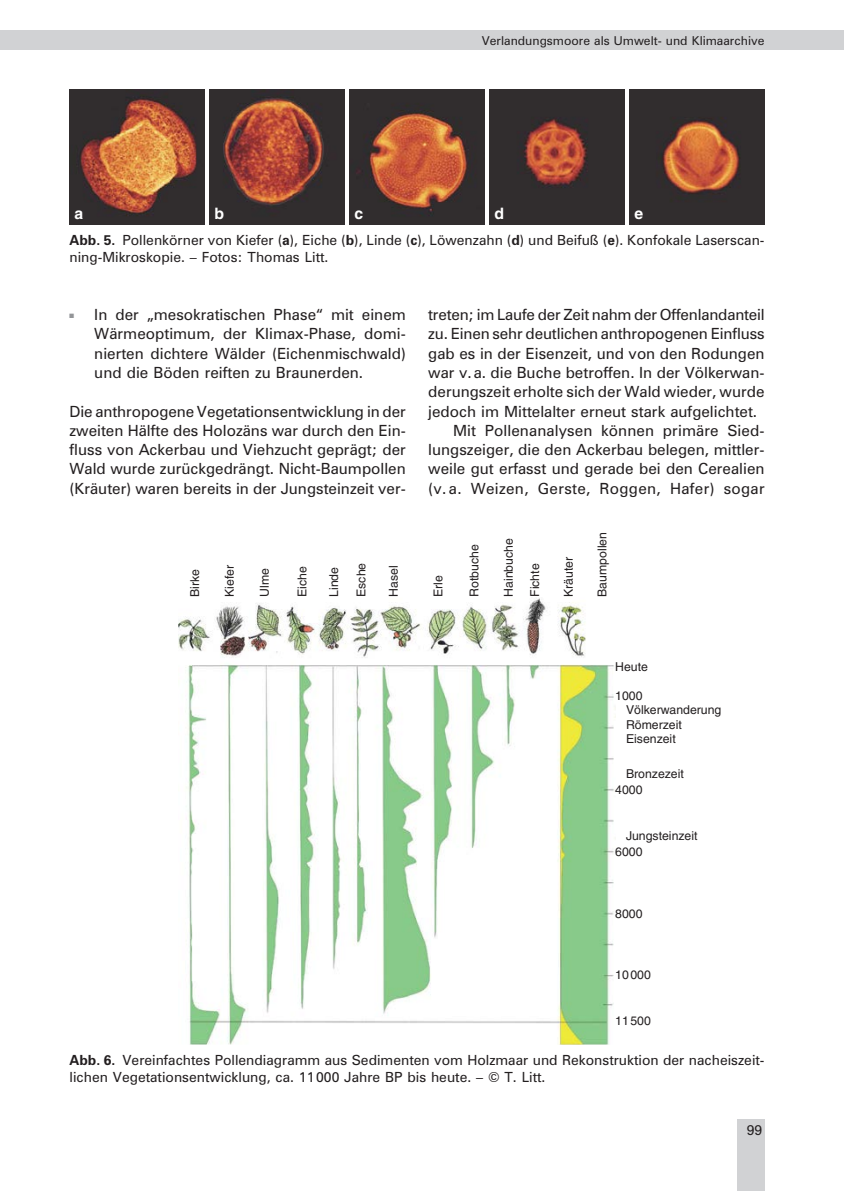
<style>
.page{position:relative;width:844px;height:1191px;background:#fff}
.page>*{position:absolute;margin:0;border:0;box-sizing:border-box;transform-origin:0 0}
.Abbildung{font:700 15.75px "Helvetica";color:#fff}
.Text{font:15.4px/19.2px "Zurich BT";color:#231f20;text-align:justify}
.Text_eingerückt{font:15.4px/19.2px "Zurich BT";color:#231f20;text-align:justify}
.Abbildung-2{font:14px/16.8px "Zurich BT";color:#231f20}
.Index_Title{font:12.25px "Helvetica";color:#231f20}
.Text-2{font:12.25px "Zurich BT";color:#231f20}
.Text_eingerückt-2{font:7px "PFE Roman";color:#939598}
.s1{font-weight:700}
</style>
<div class="page">
<div style="left:736px;top:1119px;width:28px;height:72px;background:#d1d2d4"></div>
<div style="left:0;top:30px;width:843px;height:20px;background:#d1d2d4"></div>
<img style="left:69px;top:89px;width:135px;height:135px">
<img style="left:209px;top:89px;width:135px;height:135px">
<img style="left:349px;top:89px;width:135px;height:135px">
<img style="left:489px;top:89px;width:135px;height:135px">
<img style="left:629px;top:89px;width:135px;height:135px">
<img style="left:179px;top:598px;width:436px;height:446px">
<p class="Text-2" style="left:481px;top:33px;width:284px">Verlandungsmoore als Umwelt- und Klimaarchive</p>
<p class="Abbildung" style="left:74px;top:204px;width:10px">a</p>
<p class="Abbildung" style="left:214px;top:204px;width:11px">b</p>
<p class="Abbildung" style="left:354px;top:204px;width:10px">c</p>
<p class="Abbildung" style="left:494px;top:204px;width:11px">d</p>
<p class="Abbildung" style="left:634px;top:204px;width:10px">e</p>
<p class="Abbildung-2" style="left:69px;top:231px;width:696px"><span class="s1">Abb. 5.</span> Pollenkörner von Kiefer (<span class="s1">a</span>), Eiche (<span class="s1">b</span>), Linde (<span class="s1">c</span>), Löwenzahn (<span class="s1">d</span>) und Beifuß (<span class="s1">e</span>). Konfokale Laserscan&shy;ning-Mikroskopie. – Fotos: Thomas Litt.</p>
<p class="Text_eingerückt-2" style="left:69px;top:311px;width:6px">(</p>
<p class="Text_eingerückt" style="left:94px;top:305px;width:313px">In der „mesokratischen Phase“ mit einem Wärmeoptimum, der Klimax-Phase, domi&shy;nierten dichtere Wälder (Eichenmischwald) und die Böden reiften zu Braunerden.</p>
<p class="Text" style="left:69px;top:401px;width:338px">Die anthropogene Vegetationsentwicklung in der zweiten Hälfte des Holozäns war durch den Ein&shy;fluss von Ackerbau und Viehzucht geprägt; der Wald wurde zurückgedrängt. Nicht-Baumpollen (Kräuter) waren bereits in der Jungsteinzeit ver-</p>
<p class="Text" style="left:428px;top:305px;width:338px">treten; im Laufe der Zeit nahm der Offenlandanteil zu. Einen sehr deutlichen anthropogenen Einfluss gab es in der Eisenzeit, und von den Rodungen war v.a. die Buche betroffen. In der Völkerwan&shy;derungszeit erholte sich der Wald wieder, wurde jedoch im Mittelalter erneut stark aufgelichtet.</p>
<p class="Text" style="left:428px;top:420px;width:338px;text-indent:25px">Mit Pollenanalysen können primäre Sied&shy;lungszeiger, die den Ackerbau belegen, mittler&shy;weile gut erfasst und gerade bei den Cerealien (v. a. Weizen, Gerste, Roggen, Hafer) sogar</p>
<p class="Index_Title" style="left:188px;top:597px;width:29px;rotate:-90deg">Birke</p>
<p class="Index_Title" style="left:222px;top:597px;width:33px;rotate:-90deg">Kiefer</p>
<p class="Index_Title" style="left:257px;top:597px;width:30px;rotate:-90deg">Ulme</p>
<p class="Index_Title" style="left:295px;top:597px;width:32px;rotate:-90deg">Eiche</p>
<p class="Index_Title" style="left:327px;top:597px;width:31px;rotate:-90deg">Linde</p>
<p class="Index_Title" style="left:354px;top:597px;width:36px;rotate:-90deg">Esche</p>
<p class="Index_Title" style="left:386px;top:597px;width:33px;rotate:-90deg">Hasel</p>
<p class="Index_Title" style="left:431px;top:597px;width:23px;rotate:-90deg">Erle</p>
<p class="Index_Title" style="left:467px;top:597px;width:54px;rotate:-90deg">Rotbuche</p>
<p class="Index_Title" style="left:501px;top:597px;width:60px;rotate:-90deg">Hainbuche</p>
<p class="Index_Title" style="left:527px;top:597px;width:35px;rotate:-90deg">Fichte</p>
<p class="Index_Title" style="left:561px;top:597px;width:42px;rotate:-90deg">Kräuter</p>
<p class="Index_Title" style="left:594px;top:597px;width:66px;rotate:-90deg">Baumpollen</p>
<p class="Index_Title" style="left:615px;top:659px;width:34px">Heute</p>
<p class="Index_Title" style="left:615px;top:689px;width:29px">1000</p>
<p class="Index_Title" style="left:626px;top:702px;width:97px">Völkerwanderung</p>
<p class="Index_Title" style="left:626px;top:717px;width:57px">Römerzeit</p>
<p class="Index_Title" style="left:626px;top:732px;width:51px">Eisenzeit</p>
<p class="Index_Title" style="left:626px;top:766px;width:59px">Bronzezeit</p>
<p class="Index_Title" style="left:615px;top:782px;width:29px">4000</p>
<p class="Index_Title" style="left:626px;top:828px;width:73px">Jungsteinzeit</p>
<p class="Index_Title" style="left:615px;top:844px;width:29px">6000</p>
<p class="Index_Title" style="left:615px;top:906px;width:29px">8000</p>
<p class="Index_Title" style="left:615px;top:968px;width:37px">10000</p>
<p class="Index_Title" style="left:615px;top:1014px;width:37px">11500</p>
<p class="Abbildung-2" style="left:69px;top:1051px;width:696px"><span class="s1">Abb. 6.</span> Vereinfachtes Pollendiagramm aus Sedimenten vom Holzmaar und Rekonstruktion der nacheiszeit&shy;lichen Vegetationsentwicklung, ca. 11000 Jahre BP bis heute. – © T. Litt.</p>
<p class="Abbildung-2" style="left:746px;top:1121px;width:17px">99</p>
</div>
